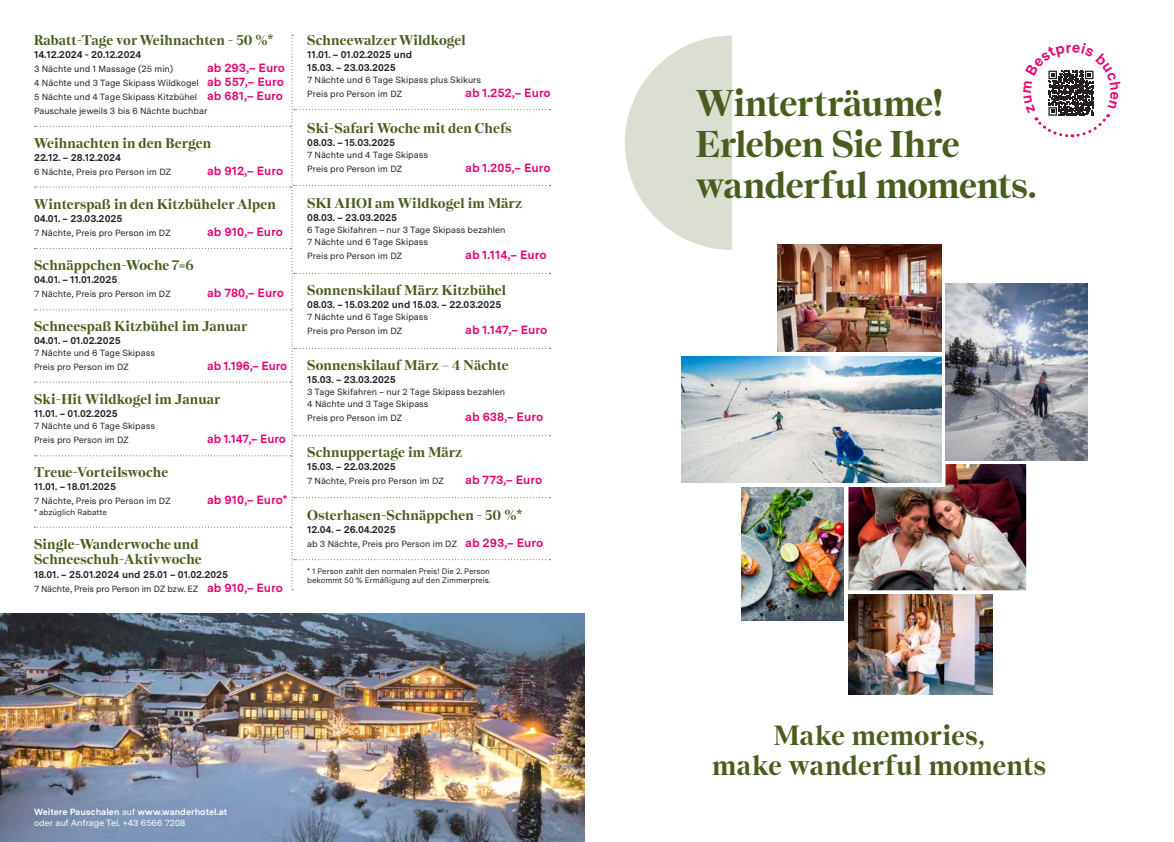
<style>
.page{position:relative;width:1174px;height:842px;background:#fff}
.page>*{position:absolute;margin:0;border:0;box-sizing:border-box;transform-origin:0 0}
.t1{font:700 37px "Nantes";letter-spacing:-.015em;color:#485d1d}
.t2{font:700 27.6px "Nantes";letter-spacing:.01em;color:#485d1d}
.t3{font:700 14px/15px "Nantes";letter-spacing:.01em;color:#485d1d}
.t4{font:700 12px "Messina Sans";color:#e60274}
.t5{font:700 10px "Messina Sans";color:#231f20}
.t6{font:9px/14px "Messina Sans";color:#231f20}
.t7{font:700 9px "Messina Sans";color:#fff}
.t8{font:9px "Messina Sans";color:#fff}
.t9{font:8px "Messina Sans";color:#231f20}
.s1{font-weight:700;font-size:12px;color:#e60274}
.s2{font-weight:400}
</style>
<div class="page">
<svg style="left:625px;top:35px;width:107px;height:215px"></svg>
<img style="left:681px;top:356px;width:260px;height:127px">
<img style="left:0;top:614px;width:584px;height:228px">
<img style="left:741px;top:487px;width:102px;height:133px">
<img style="left:848px;top:464px;width:178px;height:126px">
<img style="left:848px;top:595px;width:144px;height:99px">
<img style="left:778px;top:244px;width:163px;height:108px">
<img style="left:945px;top:284px;width:142px;height:176px">
<svg style="left:35px;top:35px;width:515px;height:555px"></svg>
<svg style="left:1034px;top:70px;width:76px;height:68px"></svg>
<p class="t3" style="left:34px;top:33px;width:241px">Rabatt-Tage vor Weihnachten - 50 %*</p>
<p class="t5" style="left:34px;top:47px;width:109px">14.12.2024 - 20.12.2024</p>
<p class="t6" style="left:34px;top:62px;width:141px">3 Nächte und 1 Massage (25 min)</p>
<p class="t4" style="left:207px;top:59px;width:80px">ab 293,– Euro</p>
<p class="t6" style="left:34px;top:76px;width:251px">4 Nächte und 3 Tage Skipass Wildkogel <span class="s1">ab 557,– Euro</span></p>
<p class="t6" style="left:34px;top:90px;width:251px">5 Nächte und 4 Tage Skipass Kitzbühel <span class="s1">ab 681,– Euro</span></p>
<p class="t6" style="left:34px;top:104px;width:175px">Pauschale jeweils 3 bis 6 Nächte buchbar</p>
<p class="t3" style="left:34px;top:136px;width:179px">Weihnachten in den Bergen</p>
<p class="t5" style="left:34px;top:150px;width:88px">22.12. – 28.12.2024</p>
<p class="t6" style="left:34px;top:165px;width:139px">6 Nächte, Preis pro Person im DZ</p>
<p class="t4" style="left:207px;top:162px;width:78px">ab 912,– Euro</p>
<p class="t3" style="left:34px;top:197px;width:243px">Winterspaß in den Kitzbüheler Alpen</p>
<p class="t5" style="left:34px;top:211px;width:90px">04.01. – 23.03.2025</p>
<p class="t6" style="left:34px;top:226px;width:138px">7 Nächte, Preis pro Person im DZ</p>
<p class="t4" style="left:207px;top:223px;width:77px">ab 910,– Euro</p>
<p class="t3" style="left:34px;top:258px;width:161px">Schnäppchen-Woche 7=6</p>
<p class="t5" style="left:34px;top:272px;width:85px">04.01. – 11.01.2025</p>
<p class="t6" style="left:34px;top:287px;width:138px">7 Nächte, Preis pro Person im DZ</p>
<p class="t4" style="left:207px;top:284px;width:79px">ab 780,– Euro</p>
<p class="t3" style="left:34px;top:319px;width:215px">Schneespaß Kitzbühel im Januar</p>
<p class="t5" style="left:34px;top:333px;width:88px">04.01. – 01.02.2025</p>
<p class="t6" style="left:34px;top:346px;width:122px">7 Nächte und 6 Tage Skipass</p>
<p class="t6" style="left:34px;top:360px;width:97px">Preis pro Person im DZ</p>
<p class="t4" style="left:207px;top:357px;width:82px">ab 1.196,– Euro</p>
<p class="t3" style="left:34px;top:392px;width:188px">Ski-Hit Wildkogel im Januar</p>
<p class="t5" style="left:34px;top:406px;width:85px">11.01. – 01.02.2025</p>
<p class="t6" style="left:34px;top:419px;width:122px">7 Nächte und 6 Tage Skipass</p>
<p class="t6" style="left:34px;top:433px;width:97px">Preis pro Person im DZ</p>
<p class="t4" style="left:207px;top:430px;width:80px">ab 1.147,– Euro</p>
<p class="t3" style="left:34px;top:465px;width:136px">Treue-Vorteilswoche</p>
<p class="t5" style="left:34px;top:479px;width:83px">11.01. – 18.01.2025</p>
<p class="t6" style="left:34px;top:494px;width:138px">7 Nächte, Preis pro Person im DZ</p>
<p class="t4" style="left:207px;top:491px;width:82px">ab 910,– Euro*</p>
<p class="t9" style="left:34px;top:507px;width:74px">* abzüglich Rabatte</p>
<p class="t3" style="left:34px;top:537px;width:169px">Single-Wanderwoche und<br>Schneeschuh-Aktivwoche</p>
<p class="t5" style="left:34px;top:566px;width:196px">18.01. – 25.01.2024 und 25.01 – 01.02.2025</p>
<p class="t6" style="left:34px;top:581px;width:250px">7 Nächte, Preis pro Person im DZ bzw. EZ <span class="s1">ab 910,– Euro</span></p>
<p class="t3" style="left:307px;top:33px;width:160px">Schneewalzer Wildkogel</p>
<p class="t5" style="left:307px;top:47px;width:107px">11.01. – 01.02.2025 und</p>
<p class="t5" style="left:307px;top:60px;width:90px">15.03. – 23.03.2025</p>
<p class="t6" style="left:307px;top:73px;width:175px">7 Nächte und 6 Tage Skipass plus Skikurs<br>Preis pro Person im DZ</p>
<p class="t4" style="left:465px;top:84px;width:87px">ab 1.252,– Euro</p>
<p class="t3" style="left:307px;top:121px;width:206px">Ski-Safari Woche mit den Chefs</p>
<p class="t5" style="left:307px;top:135px;width:90px">08.03. – 15.03.2025</p>
<p class="t6" style="left:307px;top:148px;width:122px">7 Nächte und 4 Tage Skipass</p>
<p class="t6" style="left:307px;top:162px;width:97px">Preis pro Person im DZ</p>
<p class="t4" style="left:465px;top:159px;width:87px">ab 1.205,– Euro</p>
<p class="t3" style="left:307px;top:196px;width:216px">SKI AHOI am Wildkogel im März</p>
<p class="t5" style="left:307px;top:210px;width:91px">08.03. – 23.03.2025</p>
<p class="t6" style="left:307px;top:223px;width:200px">6 Tage Skifahren – nur 3 Tage Skipass bezahlen</p>
<p class="t6" style="left:307px;top:235px;width:122px">7 Nächte und 6 Tage Skipass</p>
<p class="t6" style="left:307px;top:249px;width:97px">Preis pro Person im DZ</p>
<p class="t4" style="left:465px;top:246px;width:83px">ab 1.114,– Euro</p>
<p class="t3" style="left:307px;top:283px;width:200px">Sonnenskilauf März Kitzbühel</p>
<p class="t5" style="left:307px;top:297px;width:196px">08.03. – 15.03.202 und 15.03. – 22.03.2025</p>
<p class="t6" style="left:307px;top:310px;width:122px">7 Nächte und 6 Tage Skipass</p>
<p class="t6" style="left:307px;top:324px;width:97px">Preis pro Person im DZ</p>
<p class="t4" style="left:465px;top:321px;width:84px">ab 1.147,– Euro</p>
<p class="t3" style="left:307px;top:358px;width:203px">Sonnenskilauf März – 4 Nächte</p>
<p class="t5" style="left:307px;top:372px;width:90px">15.03. – 23.03.2025</p>
<p class="t6" style="left:307px;top:385px;width:199px">3 Tage Skifahren – nur 2 Tage Skipass bezahlen</p>
<p class="t6" style="left:307px;top:397px;width:123px">4 Nächte und 3 Tage Skipass</p>
<p class="t6" style="left:307px;top:411px;width:97px">Preis pro Person im DZ</p>
<p class="t4" style="left:465px;top:408px;width:79px">ab 638,– Euro</p>
<p class="t3" style="left:307px;top:445px;width:157px">Schnuppertage im März</p>
<p class="t5" style="left:307px;top:459px;width:90px">15.03. – 22.03.2025</p>
<p class="t6" style="left:307px;top:474px;width:138px">7 Nächte, Preis pro Person im DZ</p>
<p class="t4" style="left:465px;top:471px;width:79px">ab 773,– Euro</p>
<p class="t3" style="left:307px;top:508px;width:216px">Osterhasen-Schnäppchen - 50 %*</p>
<p class="t5" style="left:307px;top:522px;width:90px">12.04. – 26.04.2025</p>
<p class="t6" style="left:307px;top:537px;width:238px">ab 3 Nächte, Preis pro Person im DZ <span class="s1">ab 293,– Euro</span></p>
<p class="t9" style="left:307px;top:565px;width:184px">* 1 Person zahlt den normalen Preis! Die 2. Person</p>
<p class="t9" style="left:307px;top:574px;width:185px">bekommt 50 % Ermäßigung auf den Zimmerpreis.</p>
<p class="t7" style="left:34px;top:805px;width:195px">Weitere Pauschalen <span class="s2">auf</span> www.wanderhotel.at</p>
<p class="t8" style="left:34px;top:816px;width:153px">oder auf Anfrage Tel. +43 6566 7208</p>
<p class="t1" style="left:696px;top:75px;width:249px">Winterträume!</p>
<p class="t1" style="left:696px;top:116px;width:265px">Erleben Sie Ihre</p>
<p class="t1" style="left:696px;top:157px;width:342px">wanderful moments.</p>
<p class="t2" style="left:773px;top:714px;width:212px">Make memories,</p>
<p class="t2" style="left:712px;top:744px;width:335px">make wanderful moments</p>
</div>
